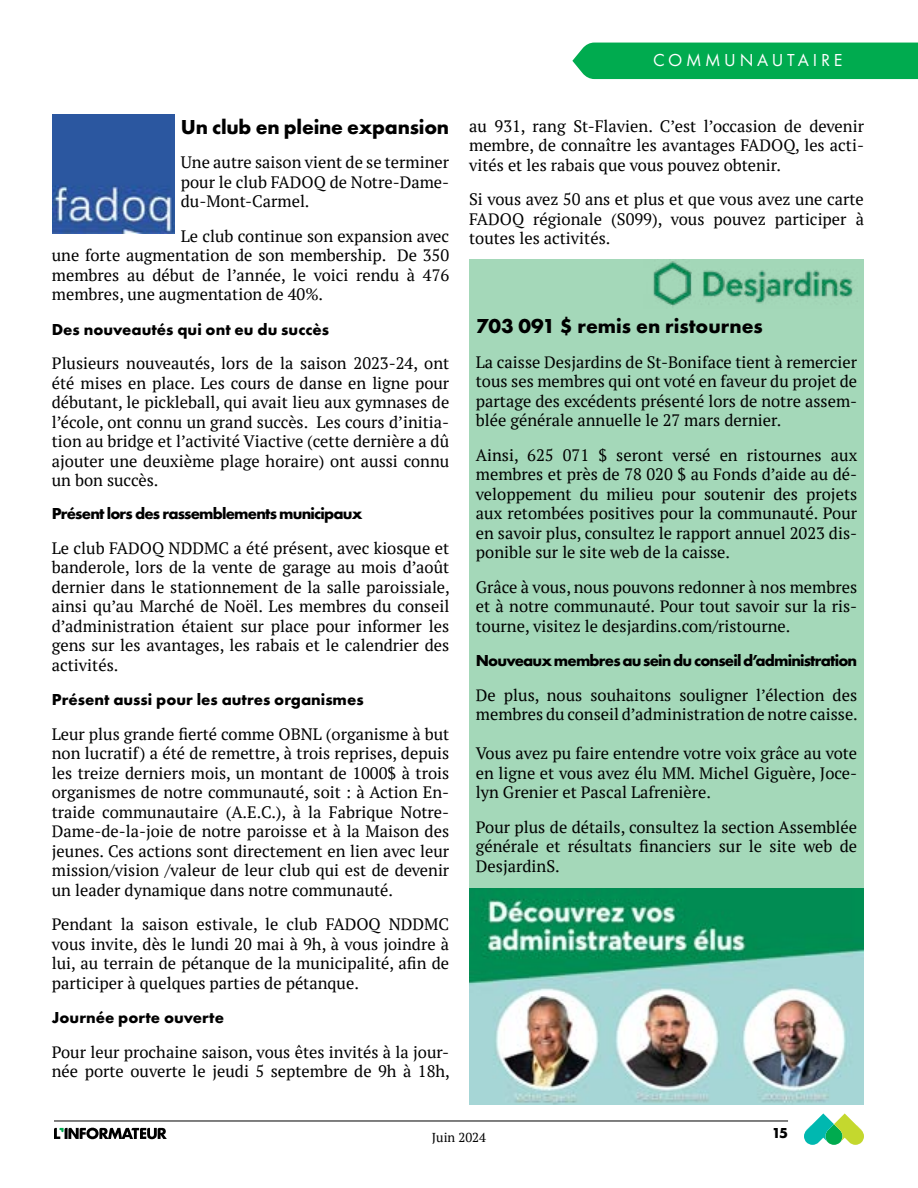
<style>
.page{position:relative;width:918px;height:1188px;background:#fff}
.page>*{position:absolute;margin:0;border:0;box-sizing:border-box;transform-origin:0 0}
.t1{font:700 21px "Futura PT";letter-spacing:-.01em;color:#000}
.t2{font:18px "Futura PT";letter-spacing:.205em;color:#fff}
.t3{font:16.5px/19.5px "PT Serif";color:#000;text-align:justify}
.t4{font:700 16.5px "Futura PT";letter-spacing:-.05em;color:#000}
.t5{font:700 16.5px "Futura PT";color:#000}
.t6{font:700 15px "Futura PT";color:#000}
.t7{font:12.9px "PT Serif";color:#000}
</style>
<div class="page">
<svg style="left:804px;top:1113px;width:60px;height:32px"></svg>
<hr style="left:54px;top:1121px;width:734px;height:1px;background:#000">
<svg style="left:54px;top:1128px;width:113px;height:11px"></svg>
<div style="left:469px;top:259px;width:395px;height:630px;background:#a4d8b9"></div>
<img style="left:52px;top:115px;width:122px;height:118px">
<img style="left:653px;top:261px;width:205px;height:46px">
<img style="left:469px;top:889px;width:395px;height:216px">
<div style="left:572px;top:43px;width:346px;height:36px;background:#00ab4f"></div>
<p class="t2" style="left:653px;top:50px;width:191px">COMMUNAUTAIRE</p>
<p class="t1" style="left:181px;top:113px;width:270px">Un club en pleine expansion</p>
<p class="t3" style="left:181px;top:153px;width:270px">Une autre saison vient de se terminer pour le club FADOQ de Notre-Dame&shy;du-Mont-Carmel.</p>
<p class="t3" style="left:52px;top:226px;width:399px;text-indent:129px">Le club continue son expansion avec une forte augmentation de son membership. De 350 membres au début de l’année, le voici rendu à 476 membres, une augmentation de 40%.</p>
<p class="t5" style="left:52px;top:319px;width:279px">Des nouveautés qui ont eu du succès</p>
<p class="t3" style="left:52px;top:354px;width:399px">Plusieurs nouveautés, lors de la saison 2023-24, ont été mises en place. Les cours de danse en ligne pour débutant, le pickleball, qui avait lieu aux gymnases de l’école, ont connu un grand succès. Les cours d’initia&shy;tion au bridge et l’activité Viactive (cette dernière a dû ajouter une deuxième plage horaire) ont aussi connu un bon succès.</p>
<p class="t4" style="left:52px;top:503px;width:312px">Présent lors des rassemblements municipaux</p>
<p class="t3" style="left:52px;top:538px;width:400px">Le club FADOQ NDDMC a été présent, avec kiosque et banderole, lors de la vente de garage au mois d’août dernier dans le stationnement de la salle paroissiale, ainsi qu’au Marché de Noël. Les membres du conseil d’administration étaient sur place pour informer les gens sur les avantages, les rabais et le calendrier des activités.</p>
<p class="t5" style="left:52px;top:689px;width:313px">Présent aussi pour les autres organismes</p>
<p class="t3" style="left:52px;top:724px;width:399px">Leur plus grande fierté comme OBNL (organisme à but non lucratif) a été de remettre, à trois reprises, depuis les treize derniers mois, un montant de 1000$ à trois organismes de notre communauté, soit : à Action En&shy;traide communautaire (A.E.C.), à la Fabrique Notre-Dame-de-la-joie de notre paroisse et à la Maison des jeunes. Ces actions sont directement en lien avec leur mission/vision /valeur de leur club qui est de devenir un leader dynamique dans notre communauté.</p>
<p class="t3" style="left:52px;top:915px;width:399px">Pendant la saison estivale, le club FADOQ NDDMC vous invite, dès le lundi 20 mai à 9h, à vous joindre à lui, au terrain de pétanque de la municipalité, afin de participer à quelques parties de pétanque.</p>
<p class="t5" style="left:52px;top:1007px;width:174px">Journée porte ouverte</p>
<p class="t3" style="left:52px;top:1042px;width:400px">Pour leur prochaine saison, vous êtes invités à la jour&shy;née porte ouverte le jeudi 5 septembre de 9h à 18h,</p>
<p class="t3" style="left:469px;top:116px;width:396px">au 931, rang St-Flavien. C’est l’occasion de devenir membre, de connaître les avantages FADOQ, les acti&shy;vités et les rabais que vous pouvez obtenir.</p>
<p class="t3" style="left:469px;top:190px;width:396px">Si vous avez 50 ans et plus et que vous avez une carte FADOQ régionale (S099), vous pouvez participer à toutes les activités.</p>
<p class="t1" style="left:476px;top:313px;width:289px">703 091 $ remis en ristournes</p>
<p class="t3" style="left:476px;top:352px;width:383px">La caisse Desjardins de St-Boniface tient à remercier tous ses membres qui ont voté en faveur du projet de partage des excédents présenté lors de notre assem&shy;blée générale annuelle le 27 mars dernier.</p>
<p class="t3" style="left:476px;top:445px;width:383px">Ainsi, 625 071 $ seront versé en ristournes aux membres et près de 78 020 $ au Fonds d’aide au dé&shy;veloppement du milieu pour soutenir des projets aux retombées positives pour la communauté. Pour en savoir plus, consultez le rapport annuel 2023 dis&shy;ponible sur le site web de la caisse.</p>
<p class="t3" style="left:476px;top:577px;width:383px">Grâce à vous, nous pouvons redonner à nos membres et à notre communauté. Pour tout savoir sur la ris&shy;tourne, visitez le desjardins.com/ristourne.</p>
<p class="t4" style="left:476px;top:650px;width:383px">Nouveaux membres au sein du conseil d’administration</p>
<p class="t3" style="left:476px;top:685px;width:384px">De plus, nous souhaitons souligner l’élection des membres du conseil d’administration de notre caisse.</p>
<p class="t3" style="left:476px;top:744px;width:383px">Vous avez pu faire entendre votre voix grâce au vote en ligne et vous avez élu MM. Michel Giguère, Joce&shy;lyn Grenier et Pascal Lafrenière.</p>
<p class="t3" style="left:476px;top:817px;width:383px">Pour plus de détails, consultez la section Assemblée générale et résultats financiers sur le site web de DesjardinS.</p>
<p class="t7" style="left:432px;top:1129px;width:56px">Juin 2024</p>
<p class="t6" style="left:772px;top:1124px;width:18px">15</p>
</div>
